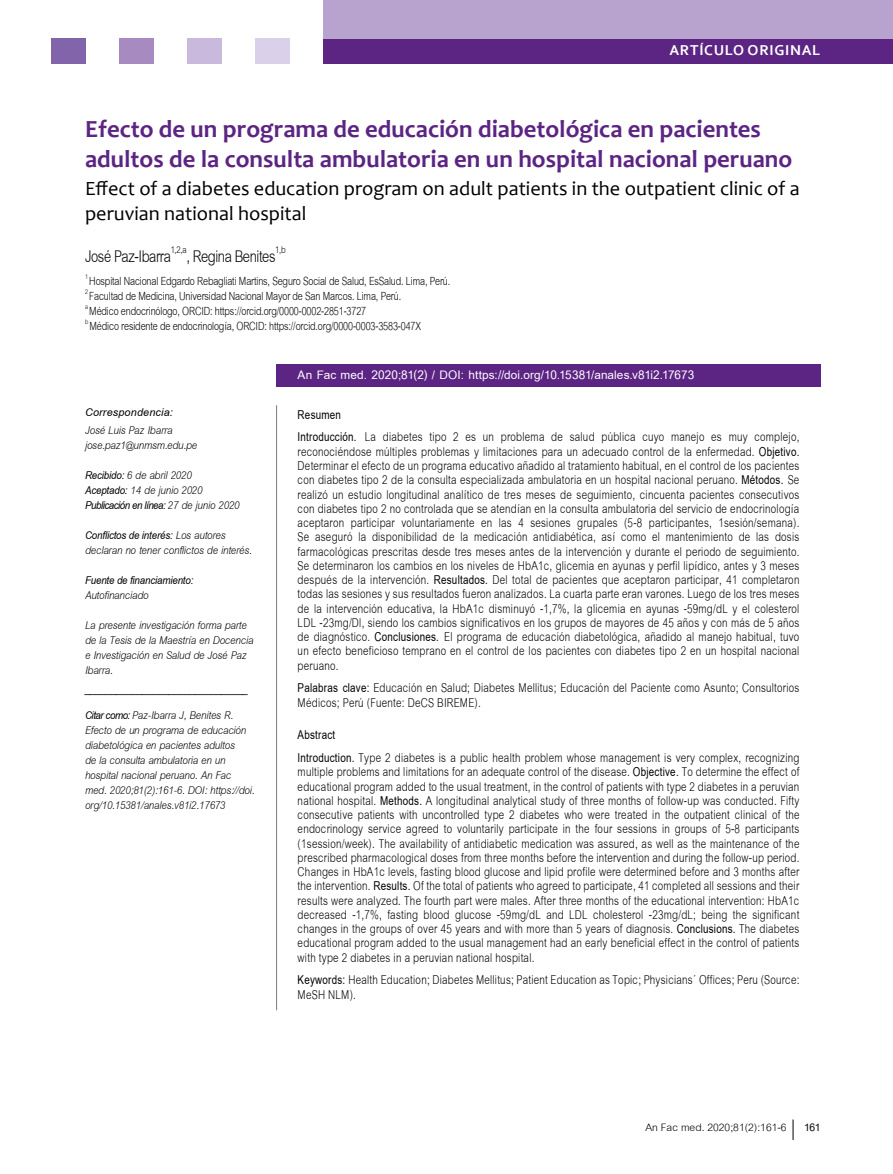
<style>
.page{position:relative;width:893px;height:1174px;background:#fff}
.page>*{position:absolute;margin:0;border:0;box-sizing:border-box;transform-origin:0 0}
.t1{font:700 24.75px/29.7px "Candara";color:#5c2483}
.t2{font:24.75px "Cordia UPC";letter-spacing:-.02em;color:#000;scale:.8 1}
.t3{font:20.25px/24.3px "Candara";color:#000}
.t4{font:18.75px/14.2px "Cordia UPC";letter-spacing:.015em;color:#000;scale:.8 1}
.t5{font:700 18px "Cordia UPC";letter-spacing:.005em;color:#fff}
.t6{font:17.25px/15px "Cordia UPC";letter-spacing:-.01em;color:#000;scale:.8 1}
.t7{font:italic 16.5px/15px "Cordia UPC";letter-spacing:-.01em;color:#000;scale:.9 1}
.t8{font:italic 700 16.5px/25.5px "Cordia UPC";letter-spacing:-.01em;color:#000;scale:.9 1}
.t9{font:italic 700 16.5px "Cordia UPC";letter-spacing:.01em;color:#000}
.t10{font:15.75px "Cordia UPC";color:#000}
.t11{font:700 15px "Corbel";letter-spacing:.05em;color:#fff}
.s1{font-weight:700}
.s2{font-weight:400}
</style>
<div class="page">
<div style="left:51px;top:38px;width:34px;height:26px;background:#8164a9"></div>
<div style="left:255px;top:38px;width:34px;height:26px;background:#dbd0e9"></div>
<div style="left:187px;top:38px;width:34px;height:26px;background:#c9b9dc"></div>
<div style="left:119px;top:38px;width:34px;height:26px;background:#a78ac0"></div>
<div style="left:323px;top:38px;width:570px;height:26px;background:#5c2483"></div>
<div style="left:323px;top:0;width:570px;height:38px;background:#b8a2ce"></div>
<svg style="left:793px;top:1119px;width:1px;height:21px"></svg>
<div style="left:276px;top:364px;width:545px;height:23px;background:#5c2483"></div>
<hr style="left:276px;top:405px;width:1px;height:605px;background:#7c7b7b">
<p class="t11" style="left:669px;top:41px;width:153px">ARTÍCULO ORIGINAL</p>
<h1 class="t1" style="left:85px;top:114px;width:709px">Efecto de un programa de educación diabetológica en pacientes adultos de la consulta ambulatoria en un hospital nacional peruano</h1>
<p class="t3" style="left:85px;top:176px;width:716px">Effect of a diabetes education program on adult patients in the outpatient clinic of a peruvian national hospital</p>
<h1 class="t2" style="left:85px;top:239px;width:252px">José Paz-Ibarra<sup>1,2,a</sup>, Regina Benites<sup>1,b</sup></h1>
<p class="t6" style="left:85px;top:274px;width:458px"><sup>1</sup> Hospital Nacional Edgardo Rebagliati Martins, Seguro Social de Salud, EsSalud. Lima, Perú.<br><sup>2</sup> Facultad de Medicina, Universidad Nacional Mayor de San Marcos. Lima, Perú.<br><sup>a</sup> Médico endocrinólogo, ORCID: https://orcid.org/0000-0002-2851-3727<br><sup>b</sup> Médico residente de endocrinología, ORCID: https://orcid.org/0000-0003-3583-047X</p>
<p class="t9" style="left:85px;top:403px;width:89px">Correspondencia:</p>
<p class="t7" style="left:85px;top:422px;width:126px">José Luis Paz Ibarra jose.paz1@unmsm.edu.pe</p>
<p class="t7" style="left:85px;top:467px;width:173px"><span class="s1">Recibido:</span> 6 de abril 2020<br><span class="s1">Aceptado:</span> 14 de junio 2020<br><span class="s1">Publicación en línea:</span> 27 de junio 2020</p>
<p class="t7" style="left:85px;top:527px;width:187px"><span class="s1">Conflictos de interés:</span> Los autores declaran no tener conflictos de interés.</p>
<p class="t8" style="left:85px;top:567px;width:122px">Fuente de financiamiento:</p>
<p class="t7" style="left:85px;top:580px;width:181px;line-height:30px">Autofinanciado<br>La presente investigación forma parte</p>
<p class="t7" style="left:85px;top:632px;width:189px">de la Tesis de la Maestría en Docencia e Investigación en Salud de José Paz<br>Ibarra.</p>
<p class="t8" style="left:85px;top:677px;width:183px">_______________________________<br>Citar como: <span class="s2">Paz-Ibarra J, Benites R.</span></p>
<p class="t7" style="left:85px;top:722px;width:190px">Efecto de un programa de educación diabetológica en pacientes adultos<br>de la consulta ambulatoria en un hospital nacional peruano. An Fac med. 2020;81(2):161-6. DOI: https://doi. org/10.15381/anales.v81i2.17673</p>
<p class="t5" style="left:298px;top:364px;width:398px">An Fac med. 2020;81(2) / DOI: https://doi.org/10.15381/anales.v81i2.17673</p>
<p class="t4" style="left:298px;top:403px;width:629px;line-height:22.8px"><span class="s1">Resumen<br>Introducción.</span> La diabetes tipo 2 es un problema de salud pública cuyo manejo es muy complejo,</p>
<p class="t4" style="left:298px;top:445px;width:629px;text-align:justify">reconociéndose múltiples problemas y limitaciones para un adecuado control de la enfermedad. <span class="s1">Objetivo.<br></span>Determinar el efecto de un programa educativo añadido al tratamiento habitual, en el control de los pacientes con diabetes tipo 2 de la consulta especializada ambulatoria en un hospital nacional peruano. <span class="s1">Métodos.</span> Se realizó un estudio longitudinal analítico de tres meses de seguimiento, cincuenta pacientes consecutivos con diabetes tipo 2 no controlada que se atendían en la consulta ambulatoria del servicio de endocrinología aceptaron participar voluntariamente en las 4 sesiones grupales (5-8 participantes, 1sesión/semana).<br>Se aseguró la disponibilidad de la medicación antidiabética, así como el mantenimiento de las dosis farmacológicas prescritas desde tres meses antes de la intervención y durante el periodo de seguimiento.<br>Se determinaron los cambios en los niveles de HbA1c, glicemia en ayunas y perfil lipídico, antes y 3 meses después de la intervención. <span class="s1">Resultados.</span> Del total de pacientes que aceptaron participar, 41 completaron todas las sesiones y sus resultados fueron analizados. La cuarta parte eran varones. Luego de los tres meses de la intervención educativa, la HbA1c disminuyó -1,7%, la glicemia en ayunas -59mg/dL y el colesterol LDL -23mg/Dl, siendo los cambios significativos en los grupos de mayores de 45 años y con más de 5 años de diagnóstico. <span class="s1">Conclusiones.</span> El programa de educación diabetológica, añadido al manejo habitual, tuvo un efecto beneficioso temprano en el control de los pacientes con diabetes tipo 2 en un hospital nacional peruano.</p>
<p class="t4" style="left:298px;top:681px;width:629px"><span class="s1">Palabras clave:</span> Educación en Salud; Diabetes Mellitus; Educación del Paciente como Asunto; Consultorios<br>Médicos; Perú (Fuente: DeCS BIREME).</p>
<p class="t4" style="left:298px;top:724px;width:629px;line-height:22.8px"><span class="s1">Abstract<br>Introduction.</span> Type 2 diabetes is a public health problem whose management is very complex, recognizing</p>
<p class="t4" style="left:298px;top:765px;width:629px;text-align:justify">multiple problems and limitations for an adequate control of the disease. <span class="s1">Objective.</span> To determine the effect of educational program added to the usual treatment, in the control of patients with type 2 diabetes in a peruvian national hospital. <span class="s1">Methods.</span> A longitudinal analytical study of three months of follow-up was conducted. Fifty consecutive patients with uncontrolled type 2 diabetes who were treated in the outpatient clinical of the endocrinology service agreed to voluntarily participate in the four sessions in groups of 5-8 participants (1session/week). The availability of antidiabetic medication was assured, as well as the maintenance of the prescribed pharmacological doses from three months before the intervention and during the follow-up period.<br>Changes in HbA1c levels, fasting blood glucose and lipid profile were determined before and 3 months after the intervention. <span class="s1">Results.</span> Of the total of patients who agreed to participate, 41 completed all sessions and their results were analyzed. The fourth part were males. After three months of the educational intervention: HbA1c decreased -1,7%, fasting blood glucose -59mg/dL and LDL cholesterol -23mg/dL; being the significant changes in the groups of over 45 years and with more than 5 years of diagnosis. <span class="s1">Conclusions.</span> The diabetes educational program added to the usual management had an early beneficial effect in the control of patients with type 2 diabetes in a peruvian national hospital.</p>
<p class="t4" style="left:298px;top:973px;width:629px"><span class="s1">Keywords:</span> Health Education; Diabetes Mellitus; Patient Education as Topic; Physicians´ Offices; Peru (Source:<br>MeSH NLM).</p>
<p class="t10" style="left:645px;top:1117px;width:177px">An Fac med. 2020;81(2):161-6 <span class="s1">161</span></p>
</div>
